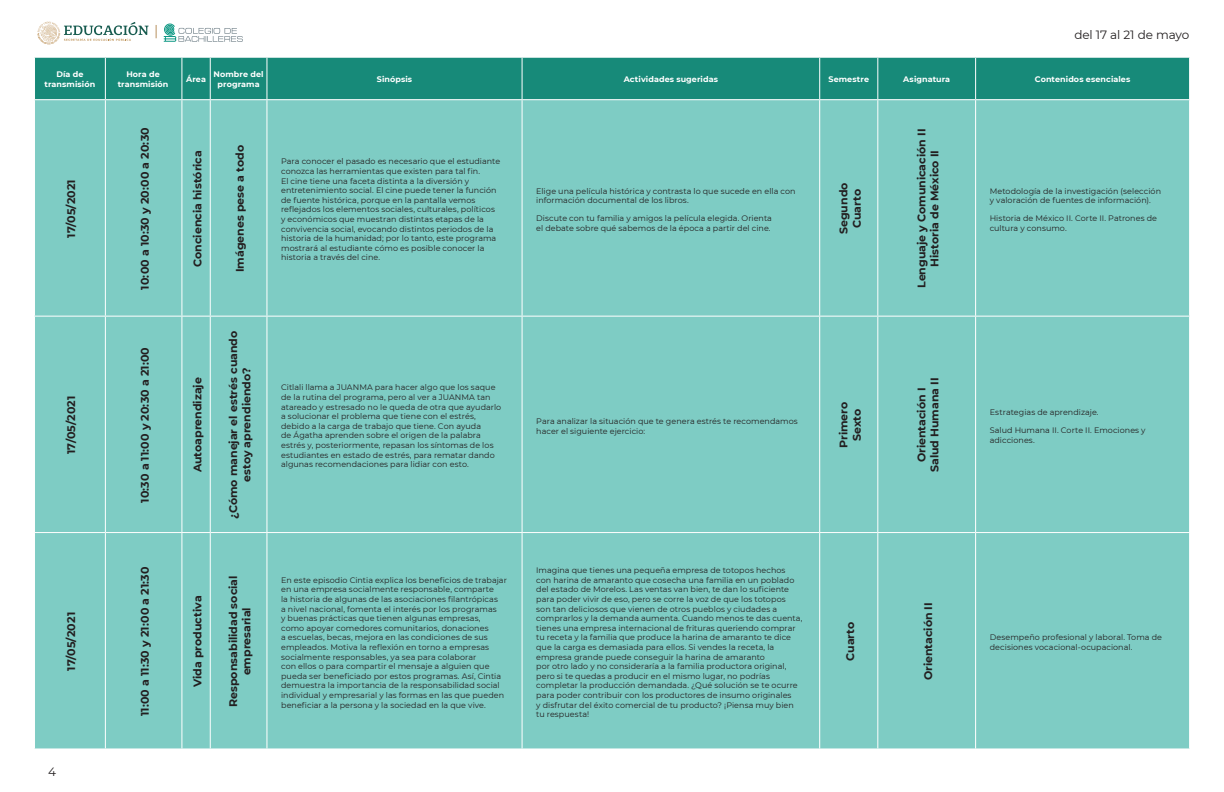
<style>
.page{position:relative;width:1224px;height:792px;background:#fff}
.page>*{position:absolute;margin:0;border:0;box-sizing:border-box;transform-origin:0 0}
.t1{font:12px "Montserrat";letter-spacing:-.015em;color:#231f20}
.t2{font:700 11px/13.2px "Montserrat";color:#231f20;text-align:center}
.t3{font:8px/9.6px "Montserrat";letter-spacing:.005em;color:#231f20}
.t4{font:700 8px/9.6px "Montserrat";letter-spacing:.01em;color:#fff;text-align:center}
</style>
<div class="page">
<svg style="left:164px;top:24px;width:79px;height:18px"></svg>
<svg style="left:156px;top:25px;width:1px;height:13px"></svg>
<svg style="left:37px;top:22px;width:112px;height:23px"></svg>
<div style="left:35px;top:58px;width:1154px;height:41px;background:#178a79"></div>
<div style="left:35px;top:100px;width:231px;height:648px;background:#7eccc4"></div>
<div style="left:267px;top:100px;width:922px;height:648px;background:#7eccc4"></div>
<hr style="left:105px;top:100px;width:1px;height:216px;background:#fff">
<hr style="left:181px;top:100px;width:1px;height:216px;background:#fff">
<hr style="left:210px;top:100px;width:1px;height:216px;background:#fff">
<hr style="left:522px;top:100px;width:1px;height:216px;background:#fff">
<hr style="left:877px;top:100px;width:1px;height:216px;background:#fff">
<hr style="left:34px;top:316px;width:71px;height:1px;background:#fff">
<hr style="left:105px;top:316px;width:77px;height:1px;background:#fff">
<hr style="left:105px;top:317px;width:1px;height:215px;background:#fff">
<svg style="left:182px;top:316px;width:28px;height:1px"></svg>
<hr style="left:181px;top:317px;width:1px;height:215px;background:#fff">
<hr style="left:210px;top:316px;width:57px;height:1px;background:#fff">
<hr style="left:210px;top:317px;width:1px;height:215px;background:#fff">
<hr style="left:267px;top:316px;width:255px;height:1px;background:#fff">
<hr style="left:522px;top:316px;width:298px;height:1px;background:#fff">
<hr style="left:522px;top:317px;width:1px;height:215px;background:#fff">
<hr style="left:820px;top:316px;width:58px;height:1px;background:#fff">
<hr style="left:878px;top:316px;width:98px;height:1px;background:#fff">
<hr style="left:877px;top:317px;width:1px;height:215px;background:#fff">
<hr style="left:976px;top:316px;width:214px;height:1px;background:#fff">
<hr style="left:34px;top:532px;width:71px;height:1px;background:#fff">
<hr style="left:105px;top:532px;width:77px;height:1px;background:#fff">
<hr style="left:105px;top:533px;width:1px;height:215px;background:#fff">
<svg style="left:182px;top:532px;width:28px;height:1px"></svg>
<hr style="left:181px;top:533px;width:1px;height:215px;background:#fff">
<hr style="left:210px;top:532px;width:57px;height:1px;background:#fff">
<hr style="left:210px;top:533px;width:1px;height:215px;background:#fff">
<hr style="left:267px;top:532px;width:255px;height:1px;background:#fff">
<hr style="left:522px;top:532px;width:298px;height:1px;background:#fff">
<hr style="left:522px;top:533px;width:1px;height:215px;background:#fff">
<hr style="left:820px;top:532px;width:58px;height:1px;background:#fff">
<hr style="left:878px;top:532px;width:98px;height:1px;background:#fff">
<hr style="left:877px;top:533px;width:1px;height:215px;background:#fff">
<hr style="left:976px;top:532px;width:214px;height:1px;background:#fff">
<svg style="left:182px;top:748px;width:28px;height:1px"></svg>
<hr style="left:819px;top:100px;width:1px;height:216px;background:#fff">
<hr style="left:975px;top:100px;width:1px;height:216px;background:#fff">
<hr style="left:819px;top:317px;width:1px;height:215px;background:#fff">
<hr style="left:975px;top:317px;width:1px;height:215px;background:#fff">
<hr style="left:819px;top:533px;width:1px;height:215px;background:#fff">
<hr style="left:975px;top:533px;width:1px;height:215px;background:#fff">
<hr style="left:105px;top:58px;width:1px;height:41px;background:#fff">
<svg style="left:182px;top:57px;width:28px;height:1px"></svg>
<hr style="left:181px;top:58px;width:1px;height:41px;background:#fff">
<svg style="left:182px;top:99px;width:28px;height:1px"></svg>
<hr style="left:210px;top:58px;width:1px;height:41px;background:#fff">
<hr style="left:877px;top:58px;width:1px;height:41px;background:#fff">
<hr style="left:819px;top:58px;width:1px;height:41px;background:#fff">
<hr style="left:975px;top:58px;width:1px;height:41px;background:#fff">
<hr style="left:266px;top:58px;width:1px;height:41px;background:#fff">
<hr style="left:522px;top:58px;width:1px;height:41px;background:#fff">
<h1 class="t1" style="left:1074px;top:26px;width:116px">del 17 al 21 de mayo</h1>
<p class="t4" style="left:45px;top:69px;width:52px">Día de transmisión</p>
<p class="t4" style="left:118px;top:69px;width:52px">Hora de transmisión</p>
<p class="t4" style="left:186px;top:74px;width:21px">Área</p>
<p class="t4" style="left:214px;top:69px;width:51px">Nombre del programa</p>
<p class="t4" style="left:377px;top:74px;width:37px">Sinópsis</p>
<p class="t4" style="left:624px;top:74px;width:96px">Actividades sugeridas</p>
<p class="t4" style="left:828px;top:74px;width:42px">Semestre</p>
<p class="t4" style="left:903px;top:74px;width:49px">Asignatura</p>
<p class="t4" style="left:1035px;top:74px;width:97px">Contenidos esenciales</p>
<h2 class="t2" style="left:64px;top:238px;width:60px;rotate:-90deg">17/05/2021</h2>
<h2 class="t2" style="left:64px;top:454px;width:60px;rotate:-90deg">17/05/2021</h2>
<h2 class="t2" style="left:64px;top:671px;width:60px;rotate:-90deg">17/05/2021</h2>
<h1 class="t1" style="left:48px;top:763px;width:9px">4</h1>
<h2 class="t2" style="left:138px;top:290px;width:164px;rotate:-90deg">10:00 a 10:30 y 20:00 a 20:30</h2>
<h2 class="t2" style="left:138px;top:503px;width:157px;rotate:-90deg">10:30 a 11:00 y 20:30 a 21:00</h2>
<h2 class="t2" style="left:138px;top:716px;width:151px;rotate:-90deg">11:00 a 11:30 y 21:00 a 21:30</h2>
<h2 class="t2" style="left:190px;top:267px;width:118px;rotate:-90deg">Conciencia histórica</h2>
<h2 class="t2" style="left:233px;top:272px;width:129px;rotate:-90deg">Imágenes pese a todo</h2>
<h2 class="t2" style="left:190px;top:472px;width:97px;rotate:-90deg">Autoaprendizaje</h2>
<h2 class="t2" style="left:226px;top:519px;width:190px;rotate:-90deg">¿Cómo manejar el estrés cuando estoy aprendiendo?</h2>
<p class="t3" style="left:281px;top:156px;width:221px">Para conocer el pasado es necesario que el estudiante conozca las herramientas que existen para tal fin.<br>El cine tiene una faceta distinta a la diversión y entretenimiento social. El cine puede tener la función de fuente histórica, porque en la pantalla vemos reflejados los elementos sociales, culturales, políticos y económicos que muestran distintas etapas de la convivencia social, evocando distintos periodos de la historia de la humanidad; por lo tanto, este programa mostrará al estudiante cómo es posible conocer la historia a través del cine.</p>
<p class="t3" style="left:281px;top:382px;width:222px">Citlali llama a JUANMA para hacer algo que los saque de la rutina del programa, pero al ver a JUANMA tan atareado y estresado no le queda de otra que ayudarlo a solucionar el problema que tiene con el estrés, debido a la carga de trabajo que tiene. Con ayuda<br>de Ágatha aprenden sobre el origen de la palabra estrés y, posteriormente, repasan los síntomas de los estudiantes en estado de estrés, para rematar dando algunas recomendaciones para lidiar con esto.</p>
<p class="t3" style="left:536px;top:186px;width:261px">Elige una película histórica y contrasta lo que sucede en ella con información documental de los libros.</p>
<p class="t3" style="left:536px;top:214px;width:237px">Discute con tu familia y amigos la película elegida. Orienta el debate sobre qué sabemos de la época a partir del cine.</p>
<p class="t3" style="left:536px;top:416px;width:263px">Para analizar la situación que te genera estrés te recomendamos hacer el siguiente ejercicio:</p>
<h2 class="t2" style="left:190px;top:687px;width:94px;rotate:-90deg">Vida productiva</h2>
<h2 class="t2" style="left:226px;top:707px;width:133px;rotate:-90deg">Responsabilidad social empresarial</h2>
<p class="t3" style="left:281px;top:575px;width:227px">En este episodio Cintia explica los beneficios de trabajar en una empresa socialmente responsable, comparte<br>la historia de algunas de las asociaciones filantrópicas<br>a nivel nacional, fomenta el interés por los programas<br>y buenas prácticas que tienen algunas empresas,<br>como apoyar comedores comunitarios, donaciones<br>a escuelas, becas, mejora en las condiciones de sus empleados. Motiva la reflexión en torno a empresas socialmente responsables, ya sea para colaborar<br>con ellos o para compartir el mensaje a alguien que pueda ser beneficiado por estos programas. Así, Cintia demuestra la importancia de la responsabilidad social individual y empresarial y las formas en las que pueden beneficiar a la persona y la sociedad en la que vive.</p>
<p class="t3" style="left:536px;top:565px;width:268px">Imagina que tienes una pequeña empresa de totopos hechos con harina de amaranto que cosecha una familia en un poblado del estado de Morelos. Las ventas van bien, te dan lo suficiente para poder vivir de eso, pero se corre la voz de que los totopos<br>son tan deliciosos que vienen de otros pueblos y ciudades a comprarlos y la demanda aumenta. Cuando menos te das cuenta, tienes una empresa internacional de frituras queriendo comprar tu receta y la familia que produce la harina de amaranto te dice que la carga es demasiada para ellos. Si vendes la receta, la empresa grande puede conseguir la harina de amaranto<br>por otro lado y no consideraría a la familia productora original, pero si te quedas a producir en el mismo lugar, no podrías completar la producción demandada. ¿Qué solución se te ocurre para poder contribuir con los productores de insumo originales<br>y disfrutar del éxito comercial de tu producto? ¡Piensa muy bien tu respuesta!</p>
<h2 class="t2" style="left:836px;top:234px;width:53px;rotate:-90deg">Segundo<br>Cuarto</h2>
<h2 class="t2" style="left:836px;top:448px;width:48px;rotate:-90deg">Primero<br>Sexto</h2>
<h2 class="t2" style="left:843px;top:661px;width:41px;rotate:-90deg">Cuarto</h2>
<h2 class="t2" style="left:914px;top:288px;width:161px;rotate:-90deg">Lenguaje y Comunicación II<br>Historia de México II</h2>
<h2 class="t2" style="left:914px;top:472px;width:96px;rotate:-90deg">Orientación I<br>Salud Humana II</h2>
<p class="t3" style="left:990px;top:186px;width:173px">Metodología de la investigación (selección y valoración de fuentes de información).</p>
<p class="t3" style="left:990px;top:214px;width:169px">Historia de México II. Corte II. Patrones de cultura y consumo.</p>
<p class="t3" style="left:990px;top:407px;width:110px">Estrategias de aprendizaje.</p>
<p class="t3" style="left:990px;top:425px;width:157px">Salud Humana II. Corte II. Emociones y adicciones.</p>
<h2 class="t2" style="left:921px;top:680px;width:80px;rotate:-90deg">Orientación II</h2>
<p class="t3" style="left:990px;top:632px;width:174px">Desempeño profesional y laboral. Toma de decisiones vocacional-ocupacional.</p>
</div>
